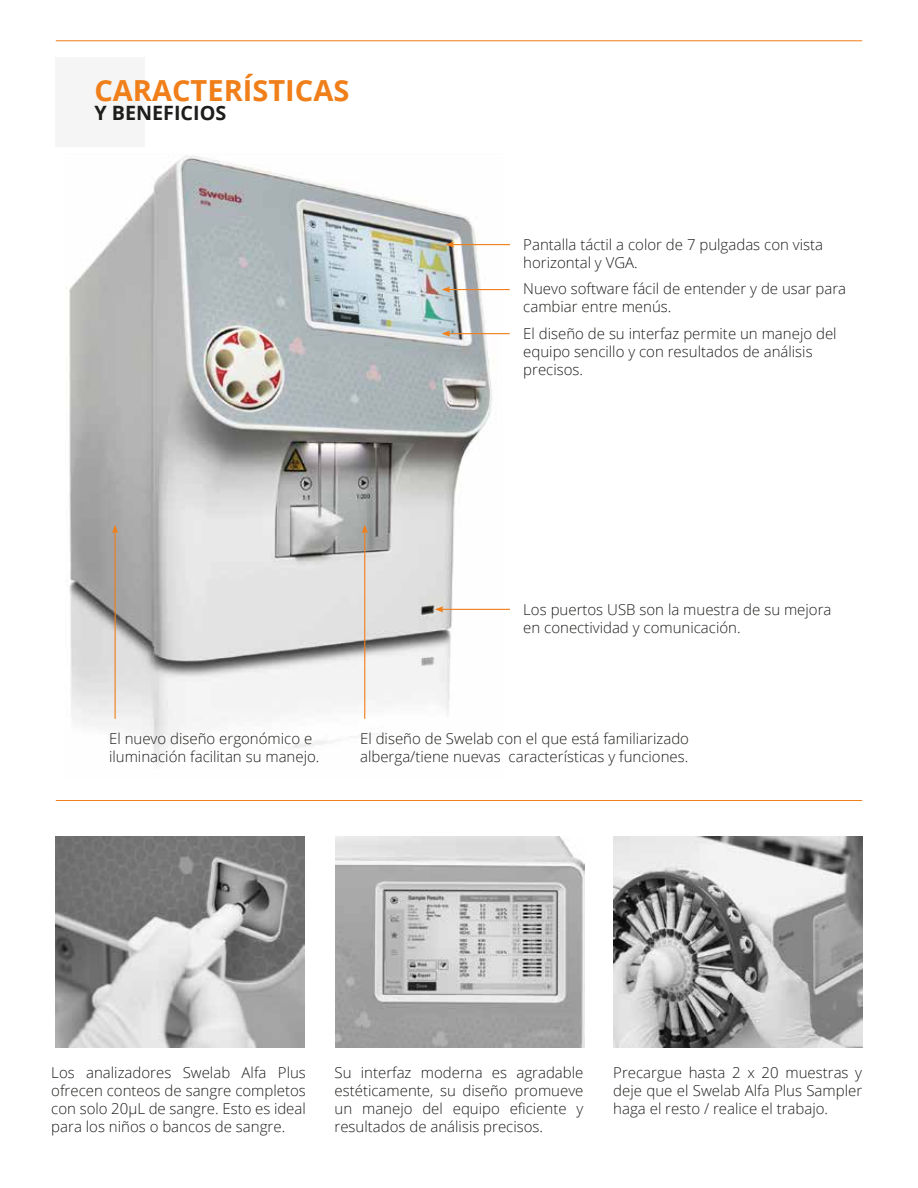
<style>
.page{position:relative;width:918px;height:1188px;background:#fff}
.page>*{position:absolute;margin:0;border:0;box-sizing:border-box;transform-origin:0 0}
.t1{font:700 29.1px "Open Sans";color:#f07e19}
.t2{font:700 19.8px "Open Sans";color:#1d1d1b}
.t3{font:300 15px/18px "Open Sans";color:#1d1d1b}
</style>
<div class="page">
<div style="left:56px;top:58px;width:89px;height:89px;background:#f5f5f5"></div>
<hr style="left:56px;top:40px;width:806px;height:1px;background:#f07e19">
<hr style="left:56px;top:800px;width:806px;height:1px;background:#f07e19">
<img style="left:335px;top:837px;width:249px;height:211px">
<img style="left:56px;top:837px;width:249px;height:211px">
<img style="left:613px;top:837px;width:249px;height:211px">
<img style="left:66px;top:155px;width:436px;height:609px">
<hr style="left:452px;top:244px;width:58px;height:1px;background:#f07f1a">
<hr style="left:441px;top:609px;width:69px;height:1px;background:#f07f1a">
<hr style="left:448px;top:289px;width:62px;height:1px;background:#f07f1a">
<hr style="left:115px;top:531px;width:1px;height:188px;background:#f07f1a">
<svg style="left:112px;top:525px;width:6px;height:8px"></svg>
<hr style="left:364px;top:531px;width:1px;height:188px;background:#f07f1a">
<svg style="left:362px;top:525px;width:6px;height:8px"></svg>
<svg style="left:446px;top:242px;width:8px;height:6px"></svg>
<svg style="left:435px;top:606px;width:8px;height:6px"></svg>
<svg style="left:442px;top:287px;width:8px;height:6px"></svg>
<hr style="left:448px;top:333px;width:62px;height:1px;background:#f07f1a">
<svg style="left:442px;top:331px;width:8px;height:6px"></svg>
<h1 class="t1" style="left:94px;top:69px;width:257px">CARACTERÍSTICAS</h1>
<h2 class="t2" style="left:94px;top:98px;width:134px">Y BENEFICIOS</h2>
<p class="t3" style="left:523px;top:235px;width:301px">Pantalla táctil a color de 7 pulgadas con vista horizontal y VGA.</p>
<p class="t3" style="left:523px;top:279px;width:324px">Nuevo software fácil de entender y de usar para cambiar entre menús.</p>
<p class="t3" style="left:523px;top:324px;width:315px">El diseño de su interfaz permite un manejo del equipo sencillo y con resultados de análisis precisos.</p>
<p class="t3" style="left:109px;top:729px;width:212px">El nuevo diseño ergonómico e iluminación facilitan su manejo.</p>
<p class="t3" style="left:523px;top:600px;width:310px">Los puertos USB son la muestra de su mejora en conectividad y comunicación.</p>
<p class="t3" style="left:360px;top:729px;width:330px">El diseño de Swelab con el que está familiarizado alberga/tiene nuevas características y funciones.</p>
<p class="t3" style="left:51px;top:1064px;width:256px;text-align:justify">Los analizadores Swelab Alfa Plus ofrecen conteos de sangre completos con solo 20μL de sangre. Esto es ideal para los niños o bancos de sangre.</p>
<p class="t3" style="left:335px;top:1064px;width:250px;text-align:justify">Su interfaz moderna es agradable estéticamente, su diseño promueve un manejo del equipo eficiente y resultados de análisis precisos.</p>
<p class="t3" style="left:613px;top:1064px;width:250px;text-align:justify">Precargue hasta 2 x 20 muestras y deje que el Swelab Alfa Plus Sampler haga el resto / realice el trabajo.</p>
</div>
